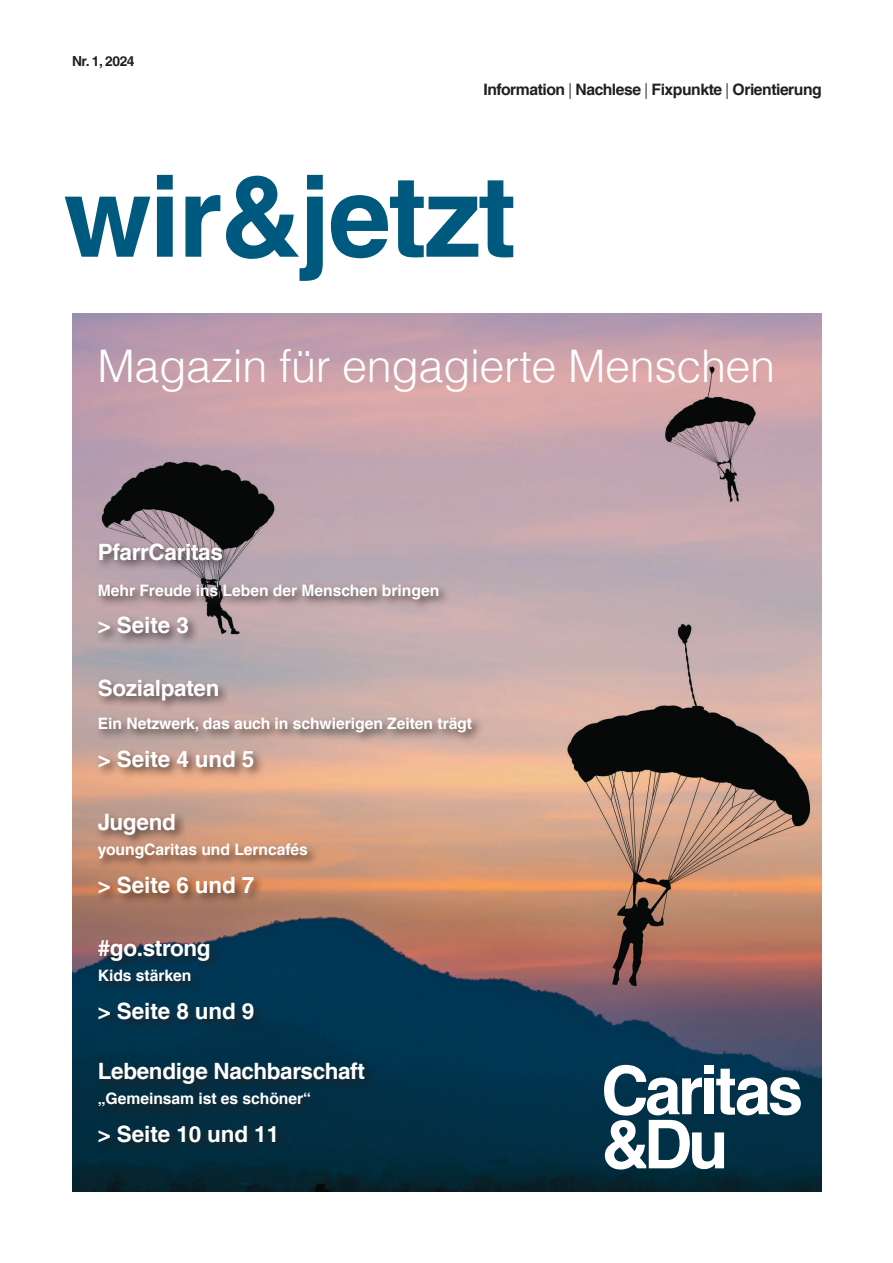
<style>
.page{position:relative;width:893px;height:1263px;background:#fff}
.page>*{position:absolute;margin:0;border:0;box-sizing:border-box;transform-origin:0 0}
.t1{font:700 112.95px "Helveticafor Caritas";letter-spacing:-.02em;color:#00597e}
.Überschrift_light{font:300 45px "Helveticafor Caritas";letter-spacing:-.01em;color:#fff}
.Fließtext{font:700 22.5px "Helveticafor Caritas";letter-spacing:-.015em;color:#fff}
.Fließtext-2{font:700 15.75px "Helveticafor Caritas";letter-spacing:-.005em;color:#fff}
.t2{font:700 15.75px "Helveticafor Caritas";letter-spacing:-.03em;color:#231f20}
.t3{font:700 13.8px "Helveticafor Caritas";letter-spacing:-.035em;color:#231f20}
.s1{font-weight:300}
</style>
<div class="page">
<img style="left:72px;top:314px;width:750px;height:877px">
<div style="left:95px;top:540px;width:388px;height:614px;background:#231f20;opacity:.75"></div>
<svg style="left:604px;top:1065px;width:197px;height:104px"></svg>
<p class="t3" style="left:72px;top:52px;width:64px">Nr. 1, 2024</p>
<p class="t2" style="left:484px;top:80px;width:340px">Information <span class="s1">|</span> Nachlese <span class="s1">|</span> Fixpunkte <span class="s1">|</span> Orientierung</p>
<p class="t1" style="left:64px;top:148px;width:454px">wir&amp;jetzt</p>
<p class="Überschrift_light" style="left:98px;top:338px;width:679px">Magazin für engagierte Menschen</p>
<p class="Fließtext" style="left:98px;top:538px;width:127px">PfarrCaritas</p>
<p class="Fließtext-2" style="left:98px;top:581px;width:343px">Mehr Freude ins Leben der Menschen bringen</p>
<p class="Fließtext" style="left:98px;top:612px;width:93px">&gt; Seite 3</p>
<p class="Fließtext" style="left:98px;top:675px;width:123px">Sozialpaten</p>
<p class="Fließtext-2" style="left:98px;top:714px;width:376px">Ein Netzwerk, das auch in schwierigen Zeiten trägt</p>
<p class="Fließtext" style="left:98px;top:745px;width:158px">&gt; Seite 4 und 5</p>
<p class="Fließtext" style="left:98px;top:808px;width:80px">Jugend</p>
<p class="Fließtext-2" style="left:98px;top:840px;width:212px">youngCaritas und Lerncafés</p>
<p class="Fließtext" style="left:98px;top:871px;width:158px">&gt; Seite 6 und 7</p>
<p class="Fließtext" style="left:98px;top:934px;width:114px">#go.strong</p>
<p class="Fließtext-2" style="left:98px;top:966px;width:95px">Kids stärken</p>
<p class="Fließtext" style="left:98px;top:997px;width:158px">&gt; Seite 8 und 9</p>
<p class="Fließtext" style="left:98px;top:1057px;width:269px">Lebendige Nachbarschaft</p>
<p class="Fließtext-2" style="left:98px;top:1089px;width:215px">„Gemeinsam ist es schöner“</p>
<p class="Fließtext" style="left:98px;top:1120px;width:183px">&gt; Seite 10 und 11</p>
</div>
